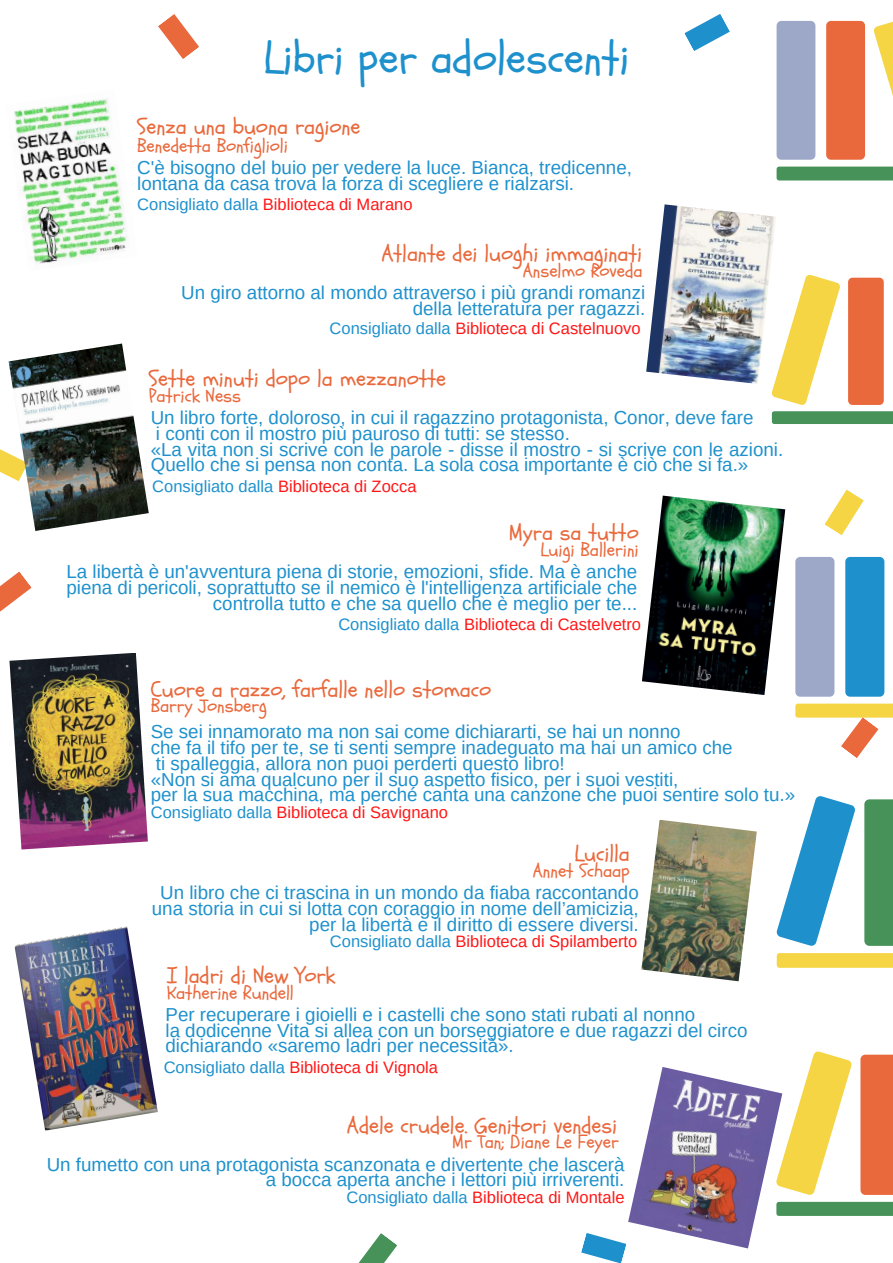
<style>
.page{position:relative;width:893px;height:1263px;background:#fff}
.page>*{position:absolute;margin:0;border:0;box-sizing:border-box;transform-origin:0 0}
.t1{font:45px "Schoolbell";color:#1e91cd}
.t2{font:22.5px "Schoolbell";color:#e9693c}
.t3{font:18.75px/15.8px "Arimo";color:#1e91cd}
.t4{font:18.75px "Schoolbell";color:#e9693c}
.t5{font:16.5px "Arimo";color:#ff1616}
.s1{color:#1e91cd}
</style>
<div class="page">
<div style="left:776px;top:21px;width:39px;height:139px;background:#9da8c9;border-radius:5px"></div>
<div style="left:776px;top:167px;width:117px;height:13px;background:#469259"></div>
<div style="left:826px;top:21px;width:39px;height:139px;background:#e9693c;border-radius:5px"></div>
<svg style="left:874px;top:21px;width:19px;height:75px"></svg>
<svg style="left:772px;top:411px;width:121px;height:13px"></svg>
<div style="left:848px;top:278px;width:35px;height:127px;background:#e9693c;border-radius:4px"></div>
<svg style="left:771px;top:275px;width:69px;height:130px"></svg>
<div style="left:795px;top:557px;width:39px;height:140px;background:#9da8c9;border-radius:5px"></div>
<div style="left:845px;top:557px;width:39px;height:140px;background:#1e91cd;border-radius:5px"></div>
<svg style="left:777px;top:953px;width:116px;height:15px"></svg>
<div style="left:864px;top:799px;width:29px;height:147px;background:#469259"></div>
<svg style="left:776px;top:796px;width:79px;height:150px"></svg>
<svg style="left:684px;top:14px;width:46px;height:37px"></svg>
<svg style="left:0;top:449px;width:9px;height:28px"></svg>
<svg style="left:358px;top:1233px;width:39px;height:30px"></svg>
<svg style="left:795px;top:704px;width:98px;height:54px"></svg>
<svg style="left:158px;top:14px;width:41px;height:45px"></svg>
<svg style="left:824px;top:489px;width:40px;height:46px"></svg>
<svg style="left:581px;top:1233px;width:45px;height:30px"></svg>
<svg style="left:0;top:571px;width:32px;height:41px"></svg>
<svg style="left:782px;top:1202px;width:111px;height:14px"></svg>
<div style="left:860px;top:1055px;width:33px;height:140px;background:#e9693c"></div>
<svg style="left:782px;top:1051px;width:70px;height:144px"></svg>
<img style="left:9px;top:343px;width:140px;height:188px">
<img style="left:9px;top:653px;width:139px;height:196px">
<img style="left:628px;top:1067px;width:154px;height:181px">
<img style="left:646px;top:204px;width:130px;height:180px">
<img style="left:641px;top:820px;width:116px;height:161px">
<img style="left:14px;top:99px;width:114px;height:165px">
<img style="left:14px;top:926px;width:144px;height:205px">
<img style="left:642px;top:496px;width:143px;height:199px">
<h1 class="t1" style="left:263px;top:28px;width:367px">Libri per adolescenti</h1>
<p class="t2" style="left:137px;top:111px;width:225px">Senza una buona ragione</p>
<p class="t4" style="left:137px;top:133px;width:152px">Benedetta Bonfiglioli</p>
<p class="t5" style="left:137px;top:195px;width:277px"><span class="s1">Consigliato dalla</span> Biblioteca di Marano</p>
<p class="t3" style="left:137px;top:160px;width:496px">C'è bisogno del buio per vedere la luce. Bianca, tredicenne, lontana da casa trova la forza di scegliere e rialzarsi.</p>
<p class="t2" style="left:381px;top:238px;width:262px">Atlante dei luoghi immaginati</p>
<p class="t4" style="left:523px;top:258px;width:121px">Anselmo Roveda</p>
<p class="t3" style="left:181px;top:284px;width:465px;text-align:right">Un giro attorno al mondo attraverso i più grandi romanzi della letteratura per ragazzi.</p>
<p class="t5" style="left:329px;top:319px;width:313px"><span class="s1">Consigliato dalla</span> Biblioteca di Castelnuovo</p>
<p class="t2" style="left:149px;top:364px;width:299px">Sette minuti dopo la mezzanotte</p>
<p class="t4" style="left:149px;top:383px;width:94px">Patrick Ness</p>
<p class="t3" style="left:151px;top:410px;width:634px">Un libro forte, doloroso, in cui il ragazzino protagonista, Conor, deve fare<br>i conti con il mostro più pauroso di tutti: se stesso.<br>«La vita non si scrive con le parole - disse il mostro - si scrive con le azioni.<br>Quello che si pensa non conta. La sola cosa importante è ciò che si fa.»</p>
<p class="t5" style="left:152px;top:477px;width:266px"><span class="s1">Consigliato dalla</span> Biblioteca di Zocca</p>
<p class="t2" style="left:509px;top:518px;width:131px">Myra sa tutto</p>
<p class="t4" style="left:540px;top:537px;width:100px">Luigi Ballerini</p>
<p class="t3" style="left:66px;top:564px;width:572px;text-align:right">La libertà è un'avventura piena di storie, emozioni, sfide. Ma è anche piena di pericoli, soprattutto se il nemico è l'intelligenza artificiale che controlla tutto e che sa quello che è meglio per te...</p>
<p class="t5" style="left:338px;top:615px;width:304px"><span class="s1">Consigliato dalla</span> Biblioteca di Castelvetro</p>
<p class="t2" style="left:151px;top:674px;width:342px">Cuore a razzo, farfalle nello stomaco</p>
<p class="t4" style="left:151px;top:694px;width:118px">Barry Jonsberg</p>
<p class="t3" style="left:151px;top:724px;width:646px">Se sei innamorato ma non sai come dichiararti, se hai un nonno<br>che fa il tifo per te, se ti senti sempre inadeguato ma hai un amico che<br>ti spalleggia, allora non puoi perderti questo libro!<br>«Non si ama qualcuno per il suo aspetto fisico, per i suoi vestiti,<br>per la sua macchina, ma perché canta una canzone che puoi sentire solo tu.»</p>
<p class="t5" style="left:151px;top:803px;width:299px"><span class="s1">Consigliato dalla</span> Biblioteca di Savignano</p>
<p class="t2" style="left:574px;top:839px;width:57px">Lucilla</p>
<p class="t4" style="left:533px;top:858px;width:99px">Annet Schaap</p>
<p class="t3" style="left:152px;top:885px;width:488px;text-align:right">Un libro che ci trascina in un mondo da fiaba raccontando una storia in cui si lotta con coraggio in nome dell’amicizia, per la libertà e il diritto di essere diversi.</p>
<p class="t5" style="left:330px;top:932px;width:309px"><span class="s1">Consigliato dalla</span> Biblioteca di Spilamberto</p>
<p class="t2" style="left:167px;top:960px;width:170px">I ladri di New York</p>
<p class="t4" style="left:167px;top:980px;width:128px">Katherine Rundell</p>
<p class="t3" style="left:165px;top:1006px;width:583px">Per recuperare i gioielli e i castelli che sono stati rubati al nonno<br>la dodicenne Vita si allea con un borseggiatore e due ragazzi del circo dichiarando «saremo ladri per necessità».</p>
<p class="t5" style="left:164px;top:1058px;width:276px"><span class="s1">Consigliato dalla</span> Biblioteca di Vignola</p>
<p class="t2" style="left:347px;top:1110px;width:272px">Adele crudele. Genitori vendesi</p>
<p class="t4" style="left:452px;top:1129px;width:168px">Mr Tan; Diane Le Feyer</p>
<p class="t5" style="left:346px;top:1188px;width:279px"><span class="s1">Consigliato dalla</span> Biblioteca di Montale</p>
<p class="t3" style="left:47px;top:1156px;width:579px;text-align:right">Un fumetto con una protagonista scanzonata e divertente che lascerà a bocca aperta anche i lettori più irriverenti.</p>
</div>
